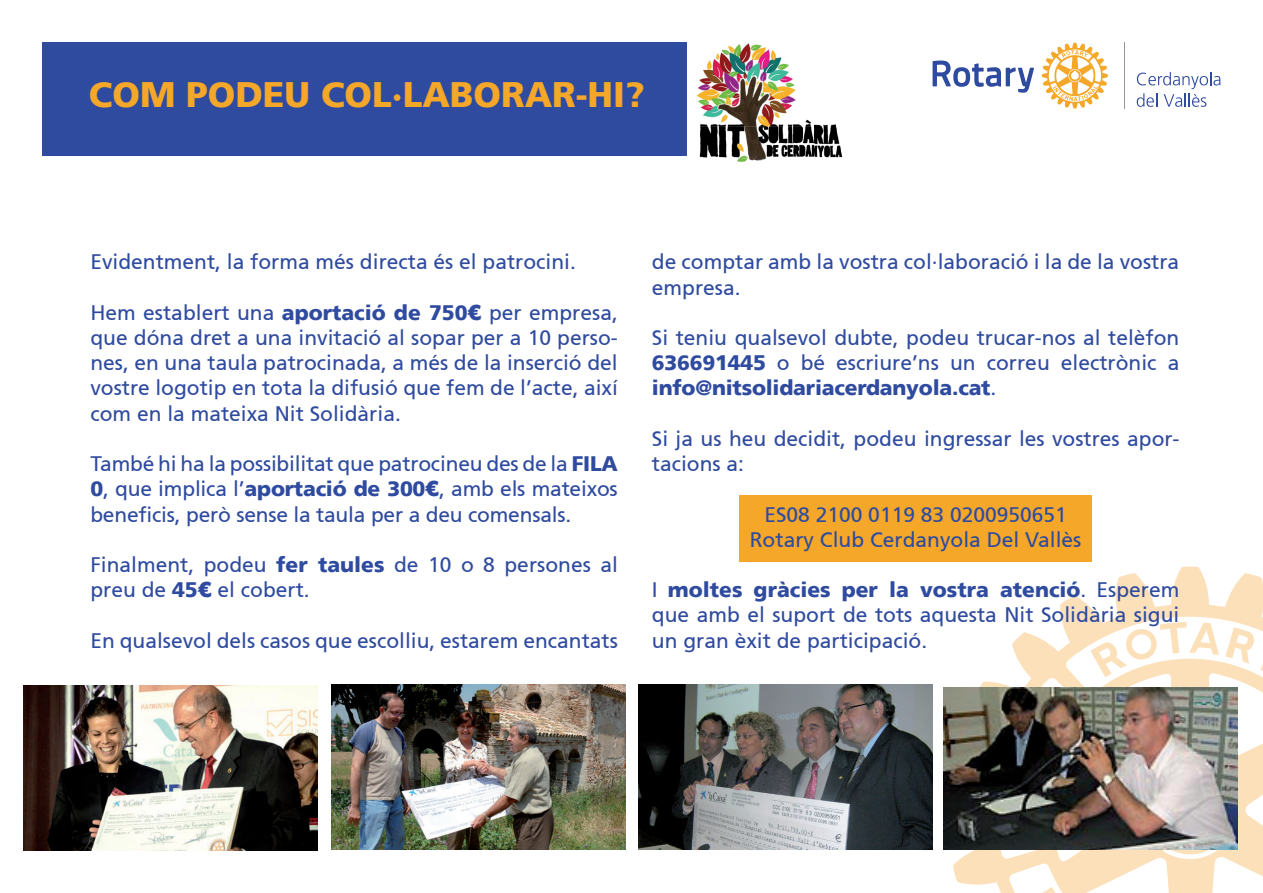
<style>
.page{position:relative;width:1263px;height:893px;background:#fff}
.page>*{position:absolute;margin:0;border:0;box-sizing:border-box;transform-origin:0 0}
.t1{font:900 35.4px "Frutiger 75";color:#f5a729}
.t2{font:21px/25.2px "Frutiger 55 Roman";color:#2f4b9f}
.t3{font:900 21px "Frutiger 75";letter-spacing:-.01em;color:#2f4b9f}
.s1{font-family:"Frutiger 75";font-weight:900}
.s2{font-family:"Arial";font-weight:900}
.s3{font-family:"Frutiger 55 Roman";font-weight:400}
</style>
<div class="page">
<svg style="left:932px;top:61px;width:102px;height:32px"></svg>
<svg style="left:1042px;top:43px;width:66px;height:66px"></svg>
<hr style="left:1124px;top:43px;width:1px;height:66px;background:#939598">
<svg style="left:1137px;top:72px;width:83px;height:35px"></svg>
<svg style="left:946px;top:567px;width:317px;height:326px"></svg>
<div style="left:43px;top:43px;width:644px;height:113px;background:#2f4b9f"></div>
<div style="left:740px;top:495px;width:352px;height:66px;background:#f5a729"></div>
<img style="left:679px;top:42px;width:164px;height:120px">
<img style="left:679px;top:43px;width:8px;height:113px">
<img style="left:23px;top:685px;width:294px;height:165px">
<img style="left:332px;top:684px;width:294px;height:165px">
<img style="left:638px;top:684px;width:294px;height:165px">
<img style="left:943px;top:687px;width:294px;height:162px">
<h1 class="t1" style="left:89px;top:74px;width:557px">COM PODEU COL·LABORAR-HI?</h1>
<p class="t2" style="left:90px;top:250px;width:487px">Evidentment, la forma més directa és el patrocini.</p>
<p class="t2" style="left:90px;top:300px;width:529px;text-align:justify">Hem establert una <span class="s1">aportació de 750</span><span class="s2">€</span> per empresa, que dóna dret a una invitació al sopar per a 10 perso&shy;nes, en una taula patrocinada, a més de la inserció del vostre logotip en tota la difusió que fem de l’acte, així com en la mateixa Nit Solidària.</p>
<p class="t2" style="left:90px;top:451px;width:529px;text-align:justify">També hi ha la possibilitat que patrocineu des de la <span class="s1">FILA 0</span>, que implica l’<span class="s1">aportació de 300</span><span class="s2">€</span>, amb els mateixos beneficis, però sense la taula per a deu comensals.</p>
<p class="t2" style="left:90px;top:552px;width:529px">Finalment, podeu <span class="s1">fer taules</span> de 10 o 8 persones al preu de <span class="s1">45</span><span class="s2">€</span> el cobert.</p>
<p class="t2" style="left:90px;top:628px;width:529px">En qualsevol dels casos que escolliu, estarem encantats</p>
<p class="t2" style="left:652px;top:250px;width:529px">de comptar amb la vostra col·laboració i la de la vostra empresa.</p>
<p class="t2" style="left:652px;top:325px;width:529px">Si teniu qualsevol dubte, podeu trucar-nos al telèfon<br><span class="s1">636691445</span> o bé escriure’ns un correu electrònic a</p>
<p class="t3" style="left:652px;top:375px;width:346px">info@nitsolidariacerdanyola.cat<span class="s3">.</span></p>
<p class="t2" style="left:652px;top:426px;width:529px">Si ja us heu decidit, podeu ingressar les vostres apor&shy;tacions a:</p>
<p class="t2" style="left:750px;top:502px;width:333px;text-align:center">ES08 2100 0119 83 0200950651<br>Rotary Club Cerdanyola Del Vallès</p>
<p class="t3" style="left:652px;top:577px;width:529px"><span class="s3">I</span> moltes gràcies per la vostra atenció<span class="s3">. Esperem</span></p>
<p class="t2" style="left:652px;top:602px;width:529px">que amb el suport de tots aquesta Nit Solidària sigui un gran èxit de participació.</p>
</div>
